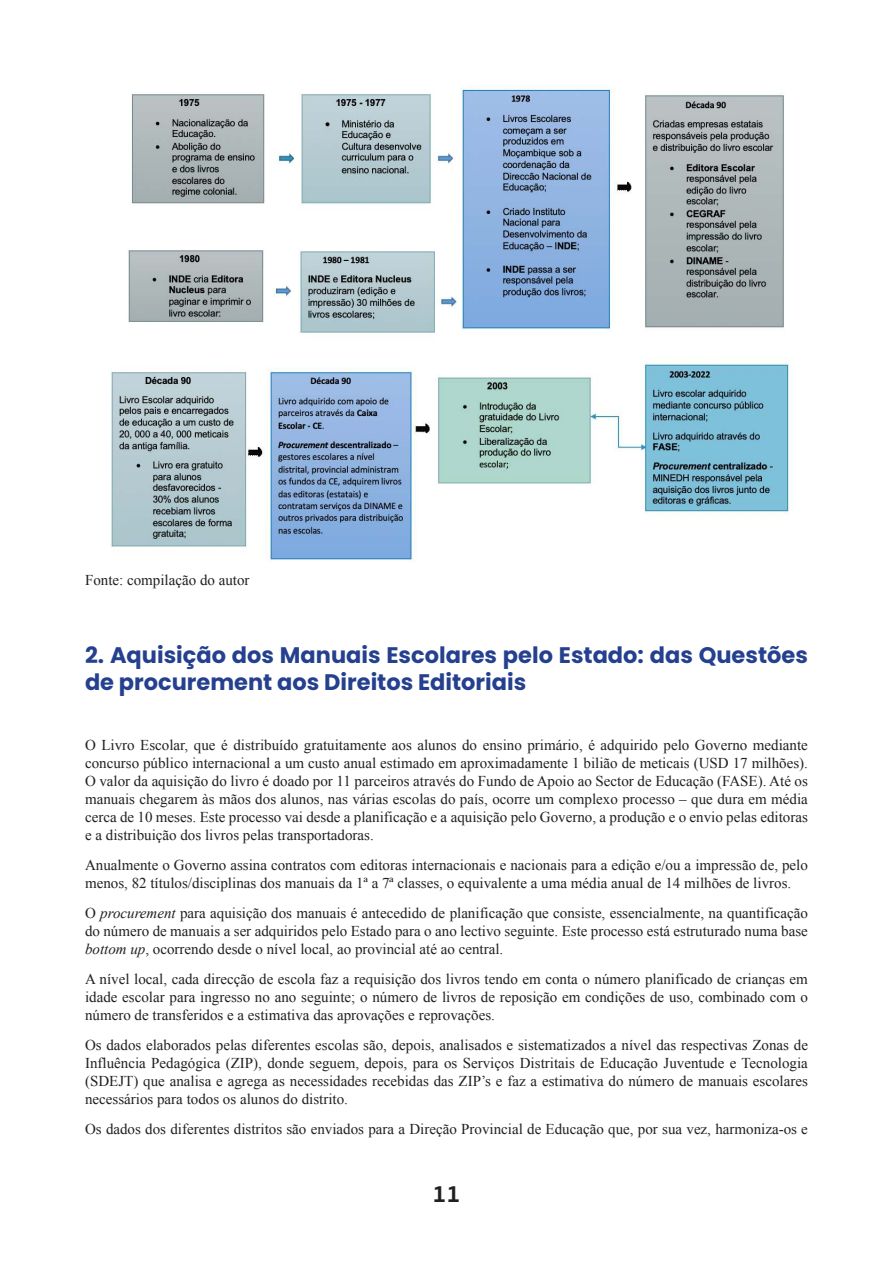
<style>
.page{position:relative;width:893px;height:1263px;background:#fff}
.page>*{position:absolute;margin:0;border:0;box-sizing:border-box;transform-origin:0 0}
.t1{font:700 24px "Sukhumvit Set";color:#221f1f}
.t2{font:700 22.5px/27px "Poppins";color:#24408e}
.t3{font:15px/18px "Times New Roman";color:#221f1f;text-align:justify}
.s1{font-style:italic}
</style>
<div class="page">
<img style="left:110px;top:87px;width:679px;height:475px">
<p class="t3" style="left:85px;top:572px;width:166px">Fonte: compilação do autor</p>
<h2 class="t2" style="left:85px;top:641px;width:724px">2. Aquisição dos Manuais Escolares pelo Estado: das Questões de procurement aos Direitos Editoriais</h2>
<p class="t3" style="left:85px;top:737px;width:724px">O Livro Escolar, que é distribuído gratuitamente aos alunos do ensino primário, é adquirido pelo Governo mediante concurso público internacional a um custo anual estimado em aproximadamente 1 bilião de meticais (USD 17 milhões).<br>O valor da aquisição do livro é doado por 11 parceiros através do Fundo de Apoio ao Sector de Educação (FASE). Até os manuais chegarem às mãos dos alunos, nas várias escolas do país, ocorre um complexo processo – que dura em média cerca de 10 meses. Este processo vai desde a planificação e a aquisição pelo Governo, a produção e o envio pelas editoras e a distribuição dos livros pelas transportadoras.</p>
<p class="t3" style="left:85px;top:857px;width:724px">Anualmente o Governo assina contratos com editoras internacionais e nacionais para a edição e/ou a impressão de, pelo menos, 82 títulos/disciplinas dos manuais da 1ª a 7ª classes, o equivalente a uma média anual de 14 milhões de livros.</p>
<p class="t3" style="left:85px;top:905px;width:724px">O <span class="s1">procurement</span> para aquisição dos manuais é antecedido de planificação que consiste, essencialmente, na quantificação do número de manuais a ser adquiridos pelo Estado para o ano lectivo seguinte. Este processo está estruturado numa base <span class="s1">bottom up</span>, ocorrendo desde o nível local, ao provincial até ao central.</p>
<p class="t3" style="left:85px;top:971px;width:724px">A nível local, cada direcção de escola faz a requisição dos livros tendo em conta o número planificado de crianças em idade escolar para ingresso no ano seguinte; o número de livros de reposição em condições de uso, combinado com o número de transferidos e a estimativa das aprovações e reprovações.</p>
<p class="t3" style="left:85px;top:1037px;width:724px">Os dados elaborados pelas diferentes escolas são, depois, analisados e sistematizados a nível das respectivas Zonas de Influência Pedagógica (ZIP), donde seguem, depois, para os Serviços Distritais de Educação Juventude e Tecnologia (SDEJT) que analisa e agrega as necessidades recebidas das ZIP’s e faz a estimativa do número de manuais escolares necessários para todos os alunos do distrito.</p>
<p class="t3" style="left:85px;top:1121px;width:724px">Os dados dos diferentes distritos são enviados para a Direção Provincial de Educação que, por sua vez, harmoniza-os e</p>
<h1 class="t1" style="left:432px;top:1180px;width:30px">11</h1>
</div>
